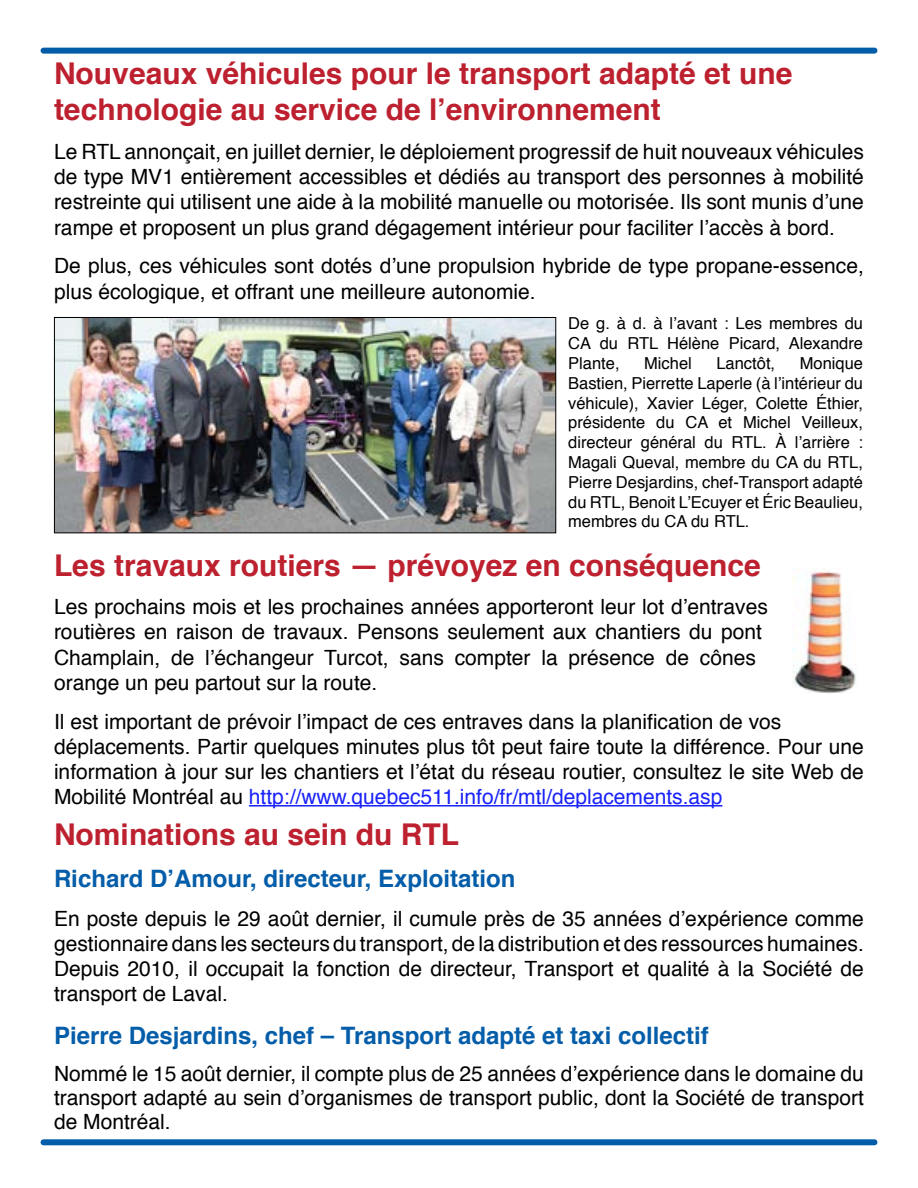
<style>
.page{position:relative;width:918px;height:1188px;background:#fff}
.page>*{position:absolute;margin:0;border:0;box-sizing:border-box;transform-origin:0 0}
.titre{font:700 30px/36px "Helvetica";color:#bd202e}
.Sous-titre{font:700 24px "Helvetica";color:#045da9}
.texte_courant{font:21px/25.2px "Helvetica";color:#000;text-align:justify}
.Légende{font:16.5px/19.8px "Helvetica";color:#000;text-align:justify}
.s1{color:#1922fb}
</style>
<div class="page">
<div style="left:44px;top:48px;width:830px;height:6px;background:#045da9"></div>
<img style="left:56px;top:319px;width:498px;height:212px">
<div style="left:54px;top:317px;width:502px;height:216px;border:1px solid #000"></div>
<hr style="left:249px;top:805px;width:473px;height:2px;background:#1922fb">
<img style="left:793px;top:571px;width:63px;height:122px">
<div style="left:44px;top:1139px;width:830px;height:6px;background:#045da9"></div>
<h1 class="titre" style="left:54px;top:56px;width:740px">Nouveaux véhicules pour le transport adapté et une technologie au service de l’environnement</h1>
<p class="texte_courant" style="left:54px;top:140px;width:811px">Le RTL annonçait, en juillet dernier, le déploiement progressif de huit nouveaux véhicules de type MV1 entièrement accessibles et dédiés au transport des personnes à mobilité restreinte qui utilisent une aide à la mobilité manuelle ou motorisée. Ils sont munis d’une rampe et proposent un plus grand dégagement intérieur pour faciliter l’accès à bord.</p>
<p class="texte_courant" style="left:54px;top:254px;width:811px">De plus, ces véhicules sont dotés d’une propulsion hybride de type propane-essence, plus écologique, et offrant une meilleure autonomie.</p>
<p class="Légende" style="left:568px;top:314px;width:296px">De g. à d. à l’avant : Les membres du CA du RTL Hélène Picard, Alexandre Plante,</p>
<p class="Légende" style="left:644px;top:354px;width:49px">Michel</p>
<p class="Légende" style="left:716px;top:354px;width:60px">Lanctôt,</p>
<p class="Légende" style="left:568px;top:354px;width:296px;text-indent:232px">Monique Bastien, Pierrette Laperle (à l’intérieur du véhicule), Xavier Léger, Colette Éthier, présidente du CA et Michel Veilleux, directeur général du RTL. À l’arrière :<br>Magali Queval, membre du CA du RTL, Pierre Desjardins, chef-Transport adapté du RTL, Benoit L’Ecuyer et Éric Beaulieu, membres du CA du RTL.</p>
<h1 class="titre" style="left:54px;top:547px;width:708px">Les travaux routiers — prévoyez en conséquence</h1>
<p class="texte_courant" style="left:54px;top:595px;width:715px;text-align:left">Les prochains mois et les prochaines années apporteront leur lot d’entraves routières en raison de travaux. Pensons seulement aux chantiers du pont Champlain, de l’échangeur Turcot, sans compter la présence de cônes orange un peu partout sur la route.</p>
<p class="texte_courant" style="left:54px;top:709px;width:811px;text-align:left">Il est important de prévoir l’impact de ces entraves dans la planification de vos déplacements. Partir quelques minutes plus tôt peut faire toute la différence. Pour une information à jour sur les chantiers et l’état du réseau routier, consultez le site Web de Mobilité Montréal au <span class="s1">http://www.quebec511.info/fr/mtl/deplacements.asp</span></p>
<h1 class="titre" style="left:54px;top:816px;width:407px">Nominations au sein du RTL</h1>
<h2 class="Sous-titre" style="left:54px;top:859px;width:463px">Richard D’Amour, directeur, Exploitation</h2>
<p class="texte_courant" style="left:54px;top:906px;width:811px">En poste depuis le 29 août dernier, il cumule près de 35 années d’expérience comme gestionnaire dans les secteurs du transport, de la distribution et des ressources humaines.<br>Depuis 2010, il occupait la fonction de directeur, Transport et qualité à la Société de transport de Laval.</p>
<h2 class="Sous-titre" style="left:54px;top:1016px;width:656px">Pierre Desjardins, chef – Transport adapté et taxi collectif</h2>
<p class="texte_courant" style="left:54px;top:1062px;width:811px;line-height:24px">Nommé le 15 août dernier, il compte plus de 25 années d’expérience dans le domaine du transport adapté au sein d’organismes de transport public, dont la Société de transport de Montréal.</p>
</div>
